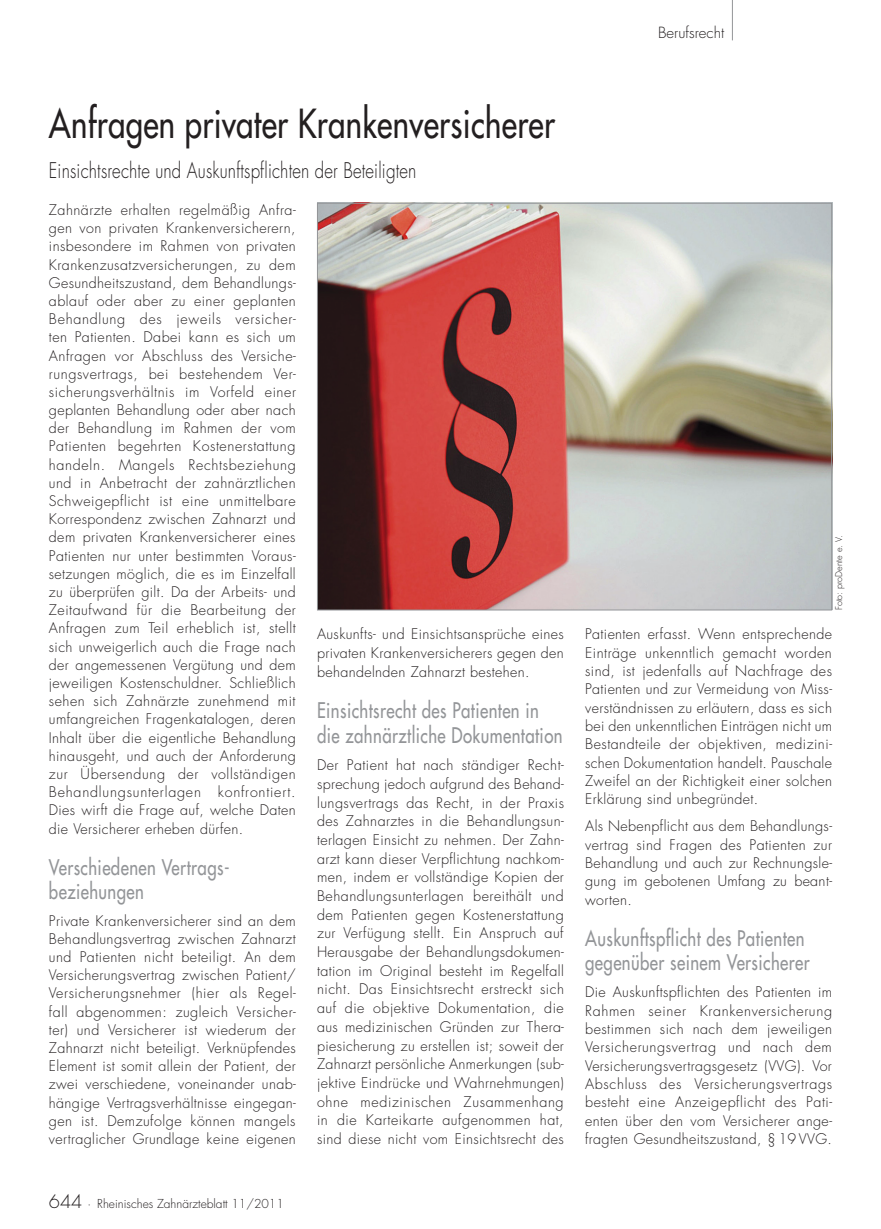
<style>
.page{position:relative;width:881px;height:1229px;background:#fff}
.page>*{position:absolute;margin:0;border:0;box-sizing:border-box;transform-origin:0 0}
._1_Head{font:500 39px "Futura CE";letter-spacing:.01em;color:#231f20;scale:.8 1}
._4_Zwischen{font:500 21px/24.2px "Futura CE";letter-spacing:.025em;color:#939598;scale:.8 1}
._2_Head_Unterzeile{font:300 21px "Futura LT";letter-spacing:.01em;color:#231f20;scale:.8 1}
._0__Kopf{font:300 15px "Futura LT";color:#231f20}
._5_Body{font:300 14.25px/18.1px "Futura LT";letter-spacing:.025em;color:#231f20;text-align:justify}
.t1{font:300 12px "Futura LT";color:#231f20}
._8_Foto{font:300 9px "Futura LT";color:#231f20}
.s1{font-size:18px}
</style>
<div class="page">
<hr style="left:731px;top:0;width:1px;height:40px;background:#939598">
<img style="left:319px;top:205px;width:510px;height:403px">
<p class="_0__Kopf" style="left:657px;top:24px;width:68px">Berufsrecht</p>
<p class="_1_Head" style="left:49px;top:95px;width:634px">Anfragen privater Krankenversicherer</p>
<p class="_2_Head_Unterzeile" style="left:49px;top:157px;width:460px">Einsichtsrechte und Auskunftspflichten der Beteiligten</p>
<p class="_5_Body" style="left:49px;top:201px;width:248px">Zahnärzte erhalten regelmäßig Anfra&shy;gen von privaten Krankenversicherern, insbesondere im Rahmen von privaten Krankenzusatzversicherungen, zu dem Gesundheitszustand, dem Behandlungs&shy;ablauf oder aber zu einer geplanten Behandlung des jeweils versicher&shy;ten Patienten. Dabei kann es sich um Anfragen vor Abschluss des Versiche&shy;rungsvertrags, bei bestehendem Ver&shy;sicherungsverhältnis im Vorfeld einer geplanten Behandlung oder aber nach der Behandlung im Rahmen der vom Patienten begehrten Kostenerstattung handeln. Mangels Rechtsbeziehung und in Anbetracht der zahnärztlichen Schweigepflicht ist eine unmittelbare Korrespondenz zwischen Zahnarzt und dem privaten Krankenversicherer eines Patienten nur unter bestimmten Voraus&shy;setzungen möglich, die es im Einzelfall zu überprüfen gilt. Da der Arbeits- und Zeitaufwand für die Bearbeitung der Anfragen zum Teil erheblich ist, stellt sich unweigerlich auch die Frage nach der angemessenen Vergütung und dem jeweiligen Kostenschuldner. Schließlich sehen sich Zahnärzte zunehmend mit umfangreichen Fragenkatalogen, deren Inhalt über die eigentliche Behandlung hinausgeht, und auch der Anforderung zur Übersendung der vollständigen Behandlungsunterlagen konfrontiert.<br>Dies wirft die Frage auf, welche Daten die Versicherer erheben dürfen.</p>
<p class="_4_Zwischen" style="left:49px;top:854px;width:227px">Verschiedenen Vertrags&shy;beziehungen</p>
<p class="_5_Body" style="left:49px;top:912px;width:248px">Private Krankenversicherer sind an dem Behandlungsvertrag zwischen Zahnarzt und Patienten nicht beteiligt. An dem Versicherungsvertrag zwischen Patient/ Versicherungsnehmer (hier als Regel&shy;fall abgenommen: zugleich Versicher&shy;ter) und Versicherer ist wiederum der Zahnarzt nicht beteiligt. Verknüpfendes Element ist somit allein der Patient, der zwei verschiedene, voneinander unab&shy;hängige Vertragsverhältnisse eingegan&shy;gen ist. Demzufolge können mangels vertraglicher Grundlage keine eigenen</p>
<p class="t1" style="left:49px;top:1196px;width:236px"><span class="s1">644</span> · Rheinisches Zahnärzteblatt 11/2011</p>
<p class="_5_Body" style="left:317px;top:625px;width:248px;line-height:18.8px">Auskunfts- und Einsichtsansprüche eines privaten Krankenversicherers gegen den behandelnden Zahnarzt bestehen.</p>
<p class="_4_Zwischen" style="left:317px;top:697px;width:308px;line-height:24.8px">Einsichtsrecht des Patienten in die zahnärztliche Dokumentation</p>
<p class="_5_Body" style="left:317px;top:756px;width:248px;line-height:18.8px">Der Patient hat nach ständiger Recht&shy;sprechung jedoch aufgrund des Behand&shy;lungsvertrags das Recht, in der Praxis des Zahnarztes in die Behandlungsun&shy;terlagen Einsicht zu nehmen. Der Zahn&shy;arzt kann dieser Verpflichtung nachkom&shy;men, indem er vollständige Kopien der Behandlungsunterlagen bereithält und dem Patienten gegen Kostenerstattung zur Verfügung stellt. Ein Anspruch auf Herausgabe der Behandlungsdokumen&shy;tation im Original besteht im Regelfall nicht. Das Einsichtsrecht erstreckt sich auf die objektive Dokumentation, die aus medizinischen Gründen zur Thera&shy;piesicherung zu erstellen ist; soweit der Zahnarzt persönliche Anmerkungen (sub&shy;jektive Eindrücke und Wahrnehmungen) ohne medizinischen Zusammenhang in die Karteikarte aufgenommen hat, sind diese nicht vom Einsichtsrecht des</p>
<p class="_8_Foto" style="left:833px;top:610px;width:76px;rotate:-90deg">Foto: proDente e. V.</p>
<p class="_5_Body" style="left:585px;top:625px;width:248px">Patienten erfasst. Wenn entsprechende Einträge unkenntlich gemacht worden sind, ist jedenfalls auf Nachfrage des Patienten und zur Vermeidung von Miss&shy;verständnissen zu erläutern, dass es sich bei den unkenntlichen Einträgen nicht um Bestandteile der objektiven, medizini&shy;schen Dokumentation handelt. Pauschale Zweifel an der Richtigkeit einer solchen Erklärung sind unbegründet.</p>
<p class="_5_Body" style="left:585px;top:817px;width:248px">Als Nebenpflicht aus dem Behandlungs&shy;vertrag sind Fragen des Patienten zur Behandlung und auch zur Rechnungsle&shy;gung im gebotenen Umfang zu beant&shy;worten.</p>
<p class="_4_Zwischen" style="left:585px;top:925px;width:282px">Auskunftspflicht des Patienten gegenüber seinem Versicherer</p>
<p class="_5_Body" style="left:585px;top:983px;width:248px">Die Auskunftspflichten des Patienten im Rahmen seiner Krankenversicherung bestimmen sich nach dem jeweiligen Versicherungsvertrag und nach dem Versicherungsvertragsgesetz (VVG). Vor Abschluss des Versicherungsvertrags besteht eine Anzeigepflicht des Pati&shy;enten über den vom Versicherer ange&shy;fragten Gesundheitszustand, § 19 VVG.</p>
</div>
